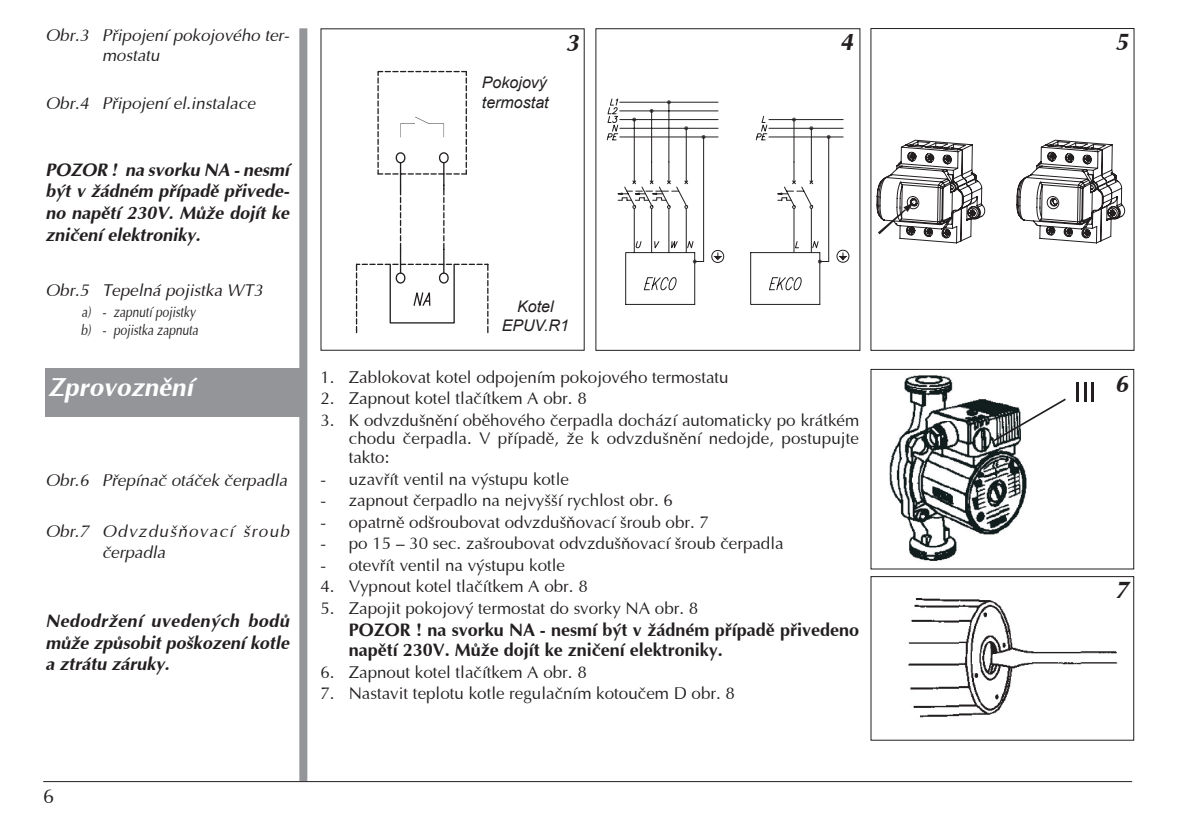
<style>
.page{position:relative;width:1191px;height:840px;background:#fff}
.page>*{position:absolute;margin:0;border:0;box-sizing:border-box;transform-origin:0 0}
.t1{font:italic 700 26px "Ottawa";color:#fff}
.t2{font:italic 700 24px "Ottawa";color:#231f20}
.t3{font:20px "Ottawa";color:#231f20}
.t4{font:italic 700 18px/21.6px "Ottawa";color:#231f20;text-align:justify}
.t5{font:700 18px/19.8px "Ottawa";color:#231f20}
.t6{font:17px/18.8px "Ottawa";color:#231f20;text-align:justify}
.t7{font:italic 17px/20.4px "Ottawa";color:#231f20}
.t8{font:italic 17px/20.4px "Ottawa";letter-spacing:.08em;color:#231f20}
.t9{font:italic 16px/19.2px "Arial";color:#231f20;text-align:center}
.t10{font:italic 15px/18px "Ottawa";color:#231f20;scale:.8 1}
</style>
<div class="page">
<div style="left:299px;top:28px;width:8px;height:752px;background:#939598"></div>
<hr style="left:43px;top:780px;width:1089px;height:1px;background:#231f20">
<div style="left:45px;top:368px;width:260px;height:48px;background:#939598"></div>
<svg style="left:876px;top:139px;width:250px;height:105px"></svg>
<img style="left:908px;top:598px;width:210px;height:120px">
<img style="left:889px;top:420px;width:138px;height:141px">
<img style="left:904px;top:375px;width:87px;height:45px">
<svg style="left:991px;top:398px;width:75px;height:44px"></svg>
<hr style="left:1076px;top:382px;width:3px;height:19px;background:#231f20">
<hr style="left:1083px;top:382px;width:3px;height:19px;background:#231f20">
<hr style="left:1091px;top:382px;width:3px;height:19px;background:#231f20">
<div style="left:870px;top:368px;width:264px;height:201px;border:1px solid #231f20"></div>
<div style="left:870px;top:575px;width:264px;height:165px;border:1px solid #231f20"></div>
<svg style="left:606px;top:98px;width:243px;height:207px"></svg>
<svg style="left:355px;top:70px;width:111px;height:264px"></svg>
<svg style="left:377px;top:71px;width:112px;height:263px"></svg>
<div style="left:473px;top:66px;width:81px;height:53px;background:#fff"></div>
<p class="t7" style="left:102px;top:25px;width:189px;text-indent:-57px">Obr.3 Pøipojení pokojového ter&shy;mostatu</p>
<p class="t7" style="left:45px;top:93px;width:211px">Obr.4 Pøipojení el.instalace</p>
<p class="t4" style="left:45px;top:158px;width:245px">POZOR ! na svorku NA - nesmí být v žádném případě přivede&shy;no napětí 230V. Může dojít ke zničení elektroniky.</p>
<p class="t7" style="left:45px;top:280px;width:219px">Obr.5 Tepelná pojistka WT3</p>
<p class="t10" style="left:81px;top:303px;width:148px">a) - zapnutí pojistky b) - pojistka zapnuta</p>
<h1 class="t1" style="left:48px;top:371px;width:146px">Zprovoznìní</h1>
<p class="t7" style="left:45px;top:470px;width:243px">Obr.6 Přepínač otáček čerpadla</p>
<p class="t8" style="left:102px;top:521px;width:189px;text-indent:-57px">Obr.7 Odvzdušňovací šroub čerpadla</p>
<p class="t4" style="left:45px;top:609px;width:245px">Nedodržení uvedených bodù mùže zpùsobit poškození kotle a ztrátu záruky.</p>
<p class="t9" style="left:482px;top:73px;width:68px;text-align:left">Pokojový termostat</p>
<h2 class="t2" style="left:565px;top:27px;width:15px">3</h2>
<p class="t9" style="left:502px;top:296px;width:69px">Kotel<br>EPUV.R1</p>
<h2 class="t2" style="left:840px;top:27px;width:15px">4</h2>
<p class="t6" style="left:320px;top:367px;width:410px">1. Zablokovat kotel odpojením pokojového termostatu</p>
<p class="t6" style="left:320px;top:388px;width:268px">2. Zapnout kotel tlačítkem A obr. 8</p>
<p class="t6" style="left:349px;top:410px;width:512px;text-indent:-28px">3. K odvzdušnění oběhového čerpadla dochází automaticky po krátkém chodu čerpadla. V případě, že k odvzdušnění nedojde, postupujte takto:</p>
<p class="t6" style="left:320px;top:469px;width:250px">- uzavřít ventil na výstupu kotle</p>
<p class="t6" style="left:320px;top:490px;width:354px">- zapnout čerpadlo na nejvyšší rychlost obr. 6</p>
<p class="t6" style="left:320px;top:512px;width:390px">- opatrně odšroubovat odvzdušňovací šroub obr. 7</p>
<p class="t6" style="left:320px;top:533px;width:465px">- po 15 – 30 sec. zašroubovat odvzdušňovací šroub čerpadla</p>
<p class="t6" style="left:320px;top:555px;width:246px">- otevřít ventil na výstupu kotle</p>
<p class="t6" style="left:320px;top:576px;width:269px">4. Vypnout kotel tlačítkem A obr. 8</p>
<p class="t6" style="left:320px;top:598px;width:379px">5. Zapojit pokojový termostat do svorky NA obr. 8</p>
<p class="t5" style="left:349px;top:619px;width:512px">POZOR ! na svorku NA - nesmí být v žádném případě přivedeno napětí 230V. Může dojít ke zničení elektroniky.</p>
<p class="t6" style="left:320px;top:662px;width:268px">6. Zapnout kotel tlačítkem A obr. 8</p>
<p class="t6" style="left:320px;top:683px;width:416px">7. Nastavit teplotu kotle regulačním kotoučem D obr. 8</p>
<p class="t3" style="left:43px;top:784px;width:13px">6</p>
<h2 class="t2" style="left:1115px;top:26px;width:15px">5</h2>
<h2 class="t2" style="left:1115px;top:369px;width:15px">6</h2>
<h2 class="t2" style="left:1115px;top:574px;width:15px">7</h2>
</div>
